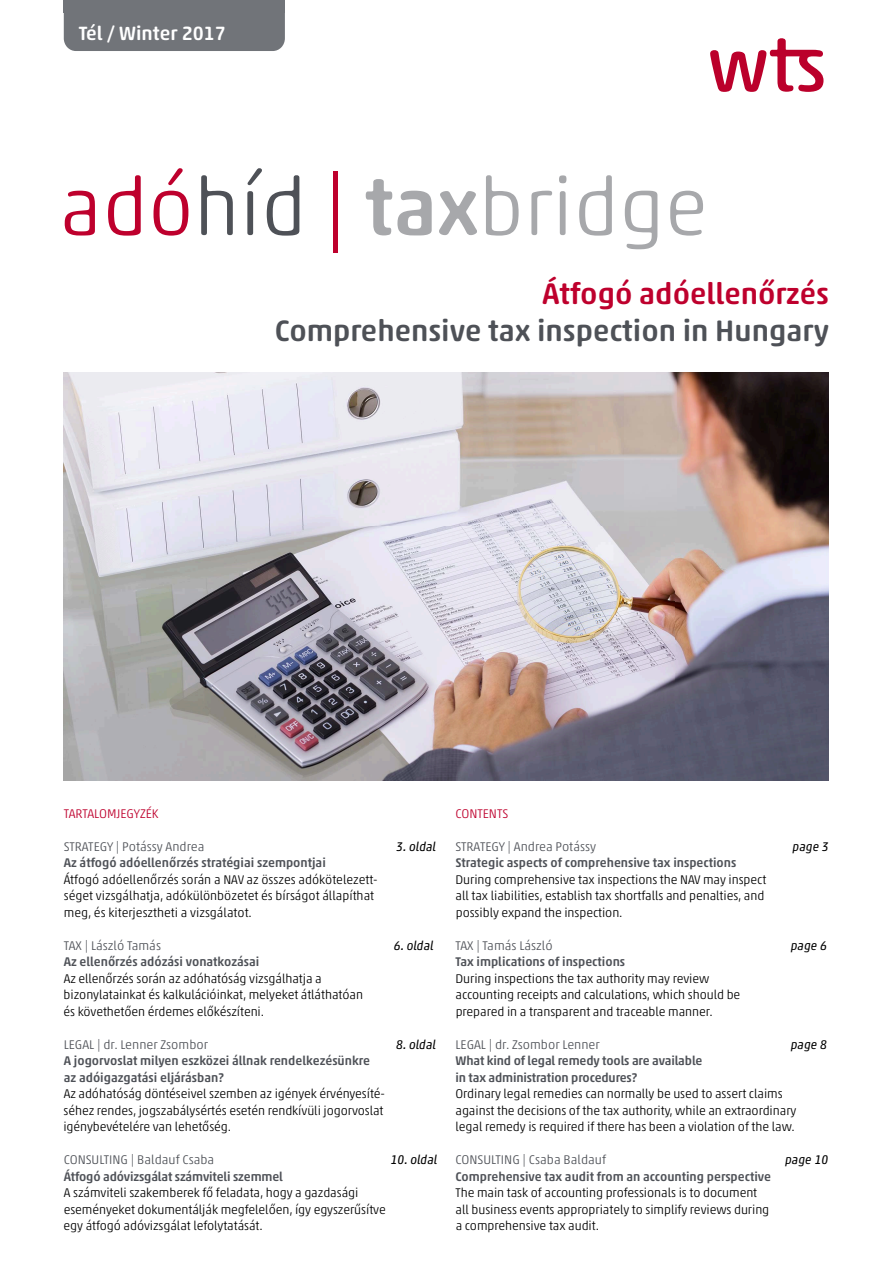
<style>
.page{position:relative;width:893px;height:1263px;background:#fff}
.page>*{position:absolute;margin:0;border:0;box-sizing:border-box;transform-origin:0 0}
.t1{font:300 81px "Akko Rounded Pro";color:#a7a8ab}
.t2{font:500 30px "Akko Rounded Pro";color:#4e5157}
.t3{font:500 30px "Akko Rounded Pro";color:#be002d}
.t4{font:500 19.5px "Akko Rounded Pro";color:#fff}
.t5{font:300 12.75px/16.5px "Akko Pro";letter-spacing:-.005em;color:#000}
.t6{font:500 12.75px/16.5px "Akko Pro";color:#4e5157}
.t7{font:300 12.75px "Akko Pro";color:#4e5157}
.t8{font:italic 12.75px "Akko Pro";color:#000}
.t9{font:300 12.75px "Akko Pro";color:#be002d}
.s1{color:#be002d}
.s2{color:#4e5157}
.s3{font-weight:500}
</style>
<div class="page">
<div style="left:64px;top:0;width:221px;height:51px;background:#717479"></div>
<svg style="left:710px;top:38px;width:113px;height:54px"></svg>
<img style="left:64px;top:372px;width:765px;height:408px">
<h3 class="t4" style="left:79px;top:21px;width:149px">Tél / Winter 2017</h3>
<h1 class="t1" style="left:60px;top:157px;width:650px"><span class="s1">adó</span><span class="s2">híd</span> <span class="s1">|</span> <span class="s3">tax</span>bridge</h1>
<h2 class="t3" style="left:542px;top:275px;width:289px">Átfogó adóellenőrzés</h2>
<h2 class="t2" style="left:275px;top:312px;width:556px">Comprehensive tax inspection in Hungary</h2>
<p class="t9" style="left:64px;top:805px;width:96px">TARTALOMJEGYZÉK</p>
<p class="t7" style="left:64px;top:838px;width:142px">STRATEGY | Potássy Andrea</p>
<p class="t8" style="left:396px;top:839px;width:41px">3. oldal</p>
<p class="t6" style="left:64px;top:854px;width:264px">Az átfogó adóellenőrzés stratégiai szempontjai</p>
<p class="t5" style="left:64px;top:871px;width:315px">Átfogó adóellenőrzés során a NAV az összes adókötelezett&shy;séget vizsgálhatja, adókülönbözetet és bírságot állapíthat meg, és kiterjesztheti a vizsgálatot.</p>
<p class="t7" style="left:64px;top:937px;width:99px">TAX | László Tamás</p>
<p class="t8" style="left:394px;top:938px;width:41px">6. oldal</p>
<p class="t6" style="left:64px;top:953px;width:197px">Az ellenőrzés adózási vonatkozásai</p>
<p class="t5" style="left:63px;top:970px;width:301px">Az ellenőrzés során az adóhatóság vizsgálhatja a bizonylatainkat és kalkulációinkat, melyeket átláthatóan és követhetően érdemes előkészíteni.</p>
<p class="t7" style="left:64px;top:1036px;width:146px">LEGAL | dr. Lenner Zsombor</p>
<p class="t8" style="left:396px;top:1037px;width:41px">8. oldal</p>
<p class="t6" style="left:64px;top:1052px;width:308px">A jogorvoslat milyen eszközei állnak rendelkezésünkre az adóigazgatási eljárásban?</p>
<p class="t5" style="left:63px;top:1085px;width:323px;text-align:justify">Az adóhatóság döntéseivel szemben az igények érvényesíté&shy;séhez rendes, jogszabálysértés esetén rendkívüli jogorvoslat igénybevételére van lehetőség.</p>
<p class="t7" style="left:64px;top:1152px;width:152px">CONSULTING | Baldauf Csaba</p>
<p class="t8" style="left:391px;top:1152px;width:48px">10. oldal</p>
<p class="t6" style="left:64px;top:1168px;width:221px">Átfogó adóvizsgálat számviteli szemmel</p>
<p class="t5" style="left:64px;top:1184px;width:324px">A számviteli szakemberek fő feladata, hogy a gazdasági eseményeket dokumentálják megfelelően, így egyszerűsítve egy átfogó adóvizsgálat lefolytatását.</p>
<p class="t9" style="left:455px;top:805px;width:54px">CONTENTS</p>
<p class="t7" style="left:455px;top:838px;width:142px">STRATEGY | Andrea Potássy</p>
<p class="t8" style="left:792px;top:839px;width:38px">page 3</p>
<p class="t6" style="left:455px;top:854px;width:282px">Strategic aspects of comprehensive tax inspections</p>
<p class="t5" style="left:455px;top:871px;width:312px">During comprehensive tax inspections the NAV may inspect all tax liabilities, establish tax shortfalls and penalties, and possibly expand the inspection.</p>
<p class="t7" style="left:455px;top:937px;width:99px">TAX | Tamás László</p>
<p class="t8" style="left:791px;top:938px;width:38px">page 6</p>
<p class="t6" style="left:455px;top:953px;width:171px">Tax implications of inspections</p>
<p class="t5" style="left:455px;top:970px;width:286px">During inspections the tax authority may review accounting receipts and calculations, which should be prepared in a transparent and traceable manner.</p>
<p class="t7" style="left:455px;top:1036px;width:146px">LEGAL | dr. Zsombor Lenner</p>
<p class="t8" style="left:791px;top:1037px;width:38px">page 8</p>
<p class="t6" style="left:455px;top:1052px;width:248px">What kind of legal remedy tools are available in tax administration procedures?</p>
<p class="t5" style="left:455px;top:1085px;width:342px">Ordinary legal remedies can normally be used to assert claims against the decisions of the tax authority, while an extraordinary legal remedy is required if there has been a violation of the law.</p>
<p class="t7" style="left:455px;top:1152px;width:152px">CONSULTING | Csaba Baldauf</p>
<p class="t8" style="left:785px;top:1152px;width:45px">page 10</p>
<p class="t6" style="left:455px;top:1168px;width:317px">Comprehensive tax audit from an accounting perspective</p>
<p class="t5" style="left:455px;top:1184px;width:315px">The main task of accounting professionals is to document all business events appropriately to simplify reviews during a comprehensive tax audit.</p>
</div>
